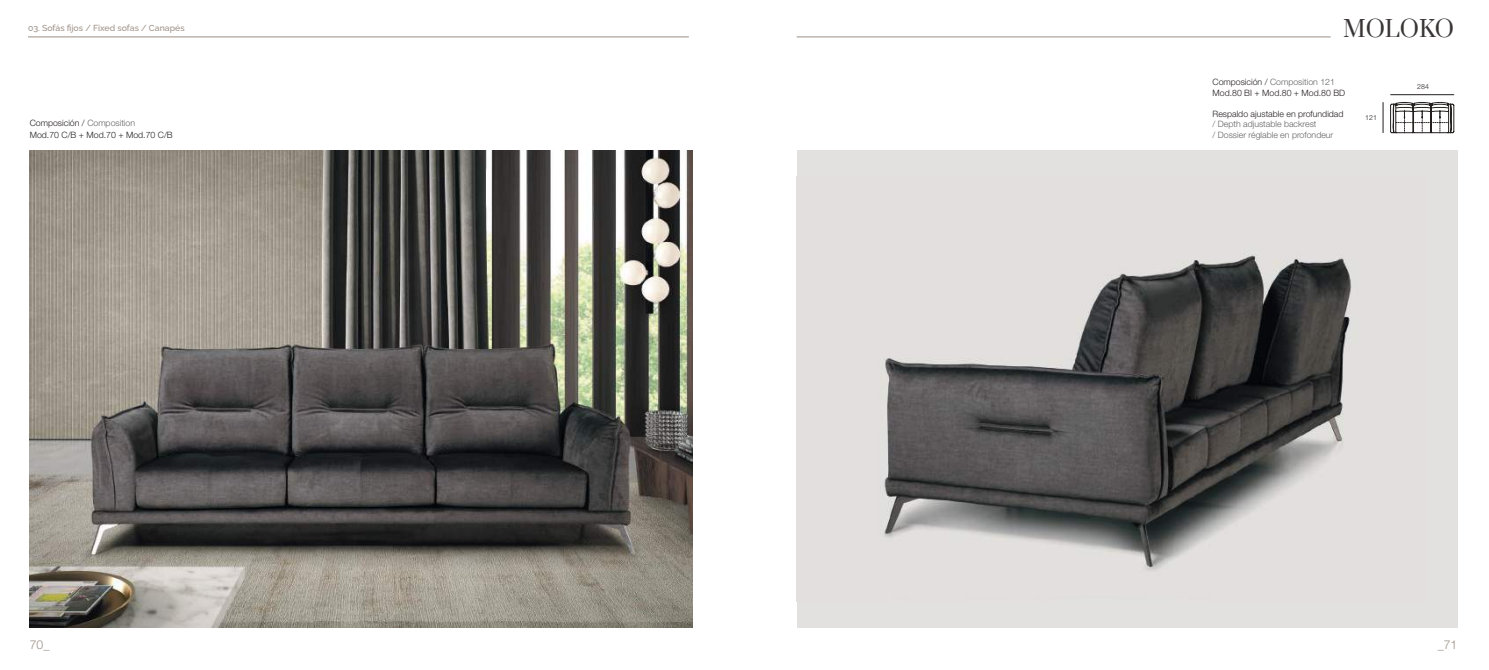
<style>
.page{position:relative;width:1489px;height:670px;background:#fff}
.page>*{position:absolute;margin:0;border:0;box-sizing:border-box;transform-origin:0 0}
.t1{font:22.31px "Prata";color:#393535}
.t2{font:300 12.25px "Helvetica Neue LT Std";color:#9c8f85}
.t3{font:300 8.75px/11.4px "Helvetica Neue LT Std";color:#241f1f}
.t4{font:300 8.75px/10.5px "Helvetica Neue LT Std";color:#656365}
.t5{font:500 8.75px "Raleway";color:#9c8f85}
.t6{font:300 7px "Helvetica Neue LT Std";color:#241f1f}
.s1{color:#656365}
</style>
<div class="page">
<img style="left:30px;top:150px;width:662px;height:478px">
<div style="left:796px;top:150px;width:661px;height:478px;background:#e2e1df"></div>
<img style="left:881px;top:253px;width:471px;height:318px">
<hr style="left:28px;top:37px;width:661px;height:1px;background:#9c8f85">
<hr style="left:796px;top:37px;width:534px;height:1px;background:#9c8f85">
<svg style="left:1390px;top:102px;width:63px;height:31px"></svg>
<hr style="left:1382px;top:102px;width:1px;height:31px;background:#241f1f">
<hr style="left:1390px;top:94px;width:63px;height:1px;background:#241f1f">
<p class="t5" style="left:28px;top:21px;width:158px">03. Sofás fijos / Fixed sofas / Canapés</p>
<h1 class="t1" style="left:1342px;top:10px;width:112px">MOLOKO</h1>
<p class="t3" style="left:30px;top:117px;width:144px">Composición / <span class="s1">Composition<br></span>Mod.70 C/B + Mod.70 + Mod.70 C/B</p>
<p class="t3" style="left:1212px;top:77px;width:134px;line-height:10.5px">Composición / <span class="s1">Composition 121<br></span>Mod.80 BI + Mod.80 + Mod.80 BD</p>
<p class="t3" style="left:1212px;top:108px;width:132px">Respaldo ajustable en profundidad</p>
<p class="t4" style="left:1212px;top:119px;width:122px">/ Depth adjustable backrest<br>/ Dossier réglable en profondeur</p>
<p class="t6" style="left:1365px;top:113px;width:13px">121</p>
<p class="t6" style="left:1417px;top:82px;width:13px">284</p>
<h2 class="t2" style="left:30px;top:637px;width:21px">70_</h2>
<h2 class="t2" style="left:1437px;top:637px;width:21px">_71</h2>
</div>
